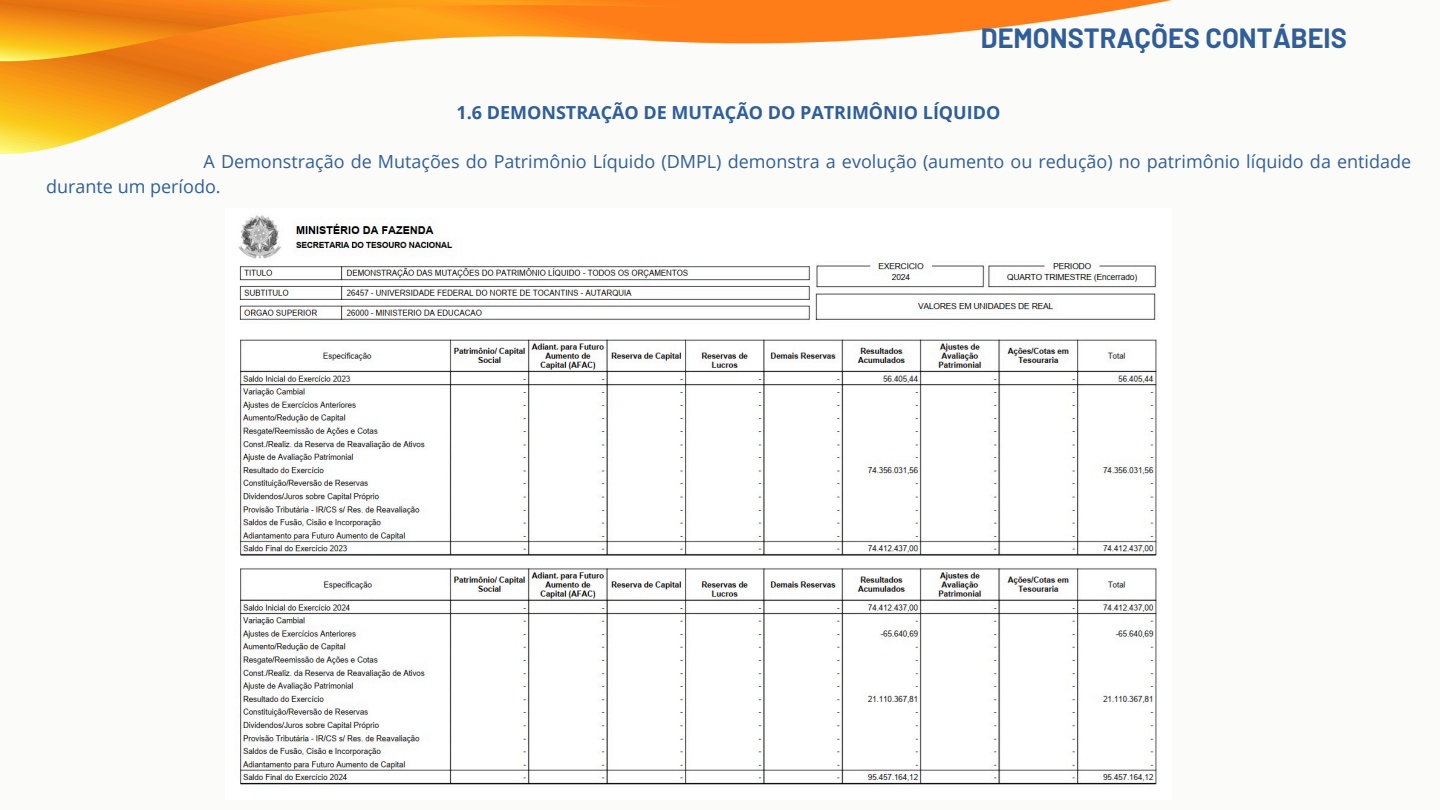
<style>
.page{position:relative;width:1440px;height:810px;background:#fbfcfa}
.page>*{position:absolute;margin:0;border:0;box-sizing:border-box;transform-origin:0 0}
.t1{font:700 27.2px "Barlow";color:#305e9b}
.t2{font:18px/24.8px "Open Sans";color:#305e9b}
.t3{font:700 18px "Open Sans";color:#305e9b}
</style>
<div class="page">
<img style="left:0;top:0;width:1172px;height:153px">
<img style="left:238px;top:215px;width:919px;height:570px">
<p class="t1" style="left:981px;top:21px;width:367px">DEMONSTRAÇÕES CONTÁBEIS</p>
<h1 class="t3" style="left:456px;top:100px;width:545px">1.6 DEMONSTRAÇÃO DE MUTAÇÃO DO PATRIMÔNIO LÍQUIDO</h1>
<h2 class="t2" style="left:46px;top:149px;width:1367px;text-indent:157px">A Demonstração de Mutações do Patrimônio Líquido (DMPL) demonstra a evolução (aumento ou redução) no patrimônio líquido da entidade durante um período.</h2>
</div>
